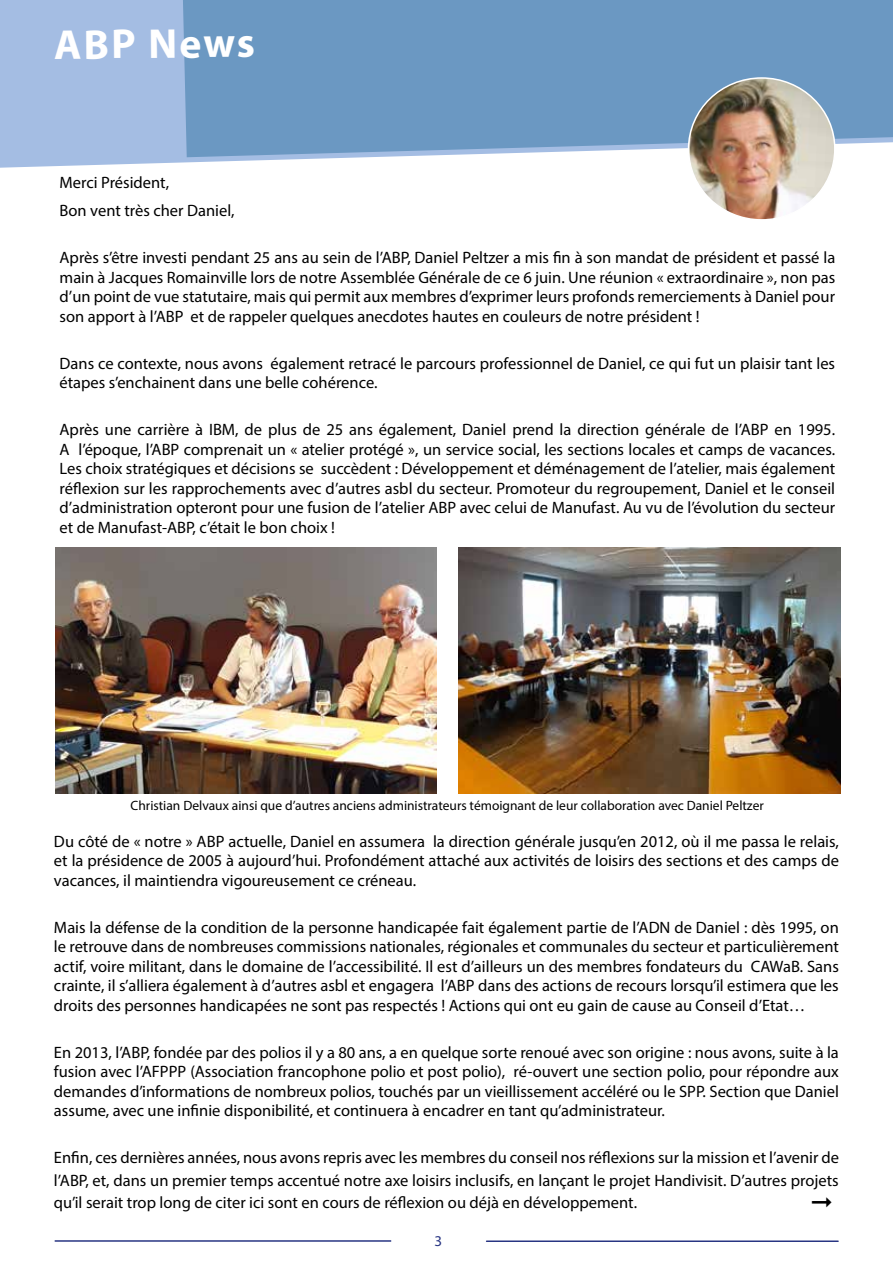
<style>
.page{position:relative;width:893px;height:1263px;background:#fff}
.page>*{position:absolute;margin:0;border:0;box-sizing:border-box;transform-origin:0 0}
.t1{font:700 42px "Myriad Pro";letter-spacing:.035em;color:#fff}
.t2{font:16.5px/19.5px "Myriad Pro";color:#000;text-align:justify}
.t3{font:15px "Myriad Pro";color:#283583}
.t4{font:13.5px "Myriad Pro";color:#000}
</style>
<div class="page">
<div style="left:0;top:0;width:372px;height:168px;background:#a4bde3"></div>
<div style="left:183px;top:0;width:710px;height:157px;background:#6b98c2"></div>
<img style="left:55px;top:547px;width:382px;height:247px">
<img style="left:458px;top:547px;width:382px;height:247px">
<img style="left:688px;top:78px;width:147px;height:140px">
<hr style="left:487px;top:1240px;width:351px;height:2px;background:#283583">
<hr style="left:55px;top:1240px;width:336px;height:2px;background:#283583">
<h1 class="t1" style="left:54px;top:16px;width:203px">ABP News</h1>
<p class="t2" style="left:60px;top:168px;width:176px;line-height:28px">Merci Président,<br>Bon vent très cher Daniel,</p>
<p class="t2" style="left:60px;top:248px;width:777px">Après s’être investi pendant 25 ans au sein de l’ABP, Daniel Peltzer a mis fin à son mandat de président et passé la main à Jacques Romainville lors de notre Assemblée Générale de ce 6 juin. Une réunion « extraordinaire », non pas d’un point de vue statutaire, mais qui permit aux membres d’exprimer leurs profonds remerciements à Daniel pour son apport à l’ABP et de rappeler quelques anecdotes hautes en couleurs de notre président !</p>
<p class="t2" style="left:60px;top:353px;width:777px">Dans ce contexte, nous avons également retracé le parcours professionnel de Daniel, ce qui fut un plaisir tant les étapes s’enchainent dans une belle cohérence.</p>
<p class="t2" style="left:60px;top:420px;width:777px">Après une carrière à IBM, de plus de 25 ans également, Daniel prend la direction générale de l’ABP en 1995.<br>A l’époque, l’ABP comprenait un « atelier protégé », un service social, les sections locales et camps de vacances.<br>Les choix stratégiques et décisions se succèdent : Développement et déménagement de l’atelier, mais également réflexion sur les rapprochements avec d’autres asbl du secteur. Promoteur du regroupement, Daniel et le conseil d’administration opteront pour une fusion de l’atelier ABP avec celui de Manufast. Au vu de l’évolution du secteur et de Manufast-ABP, c’était le bon choix !</p>
<p class="t4" style="left:131px;top:798px;width:635px">Christian Delvaux ainsi que d’autres anciens administrateurs témoignant de leur collaboration avec Daniel Peltzer</p>
<p class="t2" style="left:54px;top:831px;width:786px">Du côté de « notre » ABP actuelle, Daniel en assumera la direction générale jusqu’en 2012, où il me passa le relais, et la présidence de 2005 à aujourd’hui. Profondément attaché aux activités de loisirs des sections et des camps de vacances, il maintiendra vigoureusement ce créneau.</p>
<p class="t2" style="left:54px;top:917px;width:786px">Mais la défense de la condition de la personne handicapée fait également partie de l’ADN de Daniel : dès 1995, on le retrouve dans de nombreuses commissions nationales, régionales et communales du secteur et particulièrement actif, voire militant, dans le domaine de l’accessibilité. Il est d’ailleurs un des membres fondateurs du CAWaB. Sans crainte, il s’alliera également à d’autres asbl et engagera l’ABP dans des actions de recours lorsqu’il estimera que les droits des personnes handicapées ne sont pas respectés ! Actions qui ont eu gain de cause au Conseil d’Etat…</p>
<p class="t2" style="left:54px;top:1042px;width:786px">En 2013, l’ABP, fondée par des polios il y a 80 ans, a en quelque sorte renoué avec son origine : nous avons, suite à la fusion avec l’AFPPP (Association francophone polio et post polio), ré-ouvert une section polio, pour répondre aux demandes d’informations de nombreux polios, touchés par un vieillissement accéléré ou le SPP. Section que Daniel assume, avec une infinie disponibilité, et continuera à encadrer en tant qu’administrateur.</p>
<p class="t2" style="left:54px;top:1146px;width:786px;line-height:22.5px">Enfin, ces dernières années, nous avons repris avec les membres du conseil nos réflexions sur la mission et l’avenir de l’ABP, et, dans un premier temps accentué notre axe loisirs inclusifs, en lançant le projet Handivisit. D’autres projets qu’il serait trop long de citer ici sont en cours de réflexion ou déjà en développement.</p>
<p class="t3" style="left:434px;top:1231px;width:9px">3</p>
</div>
